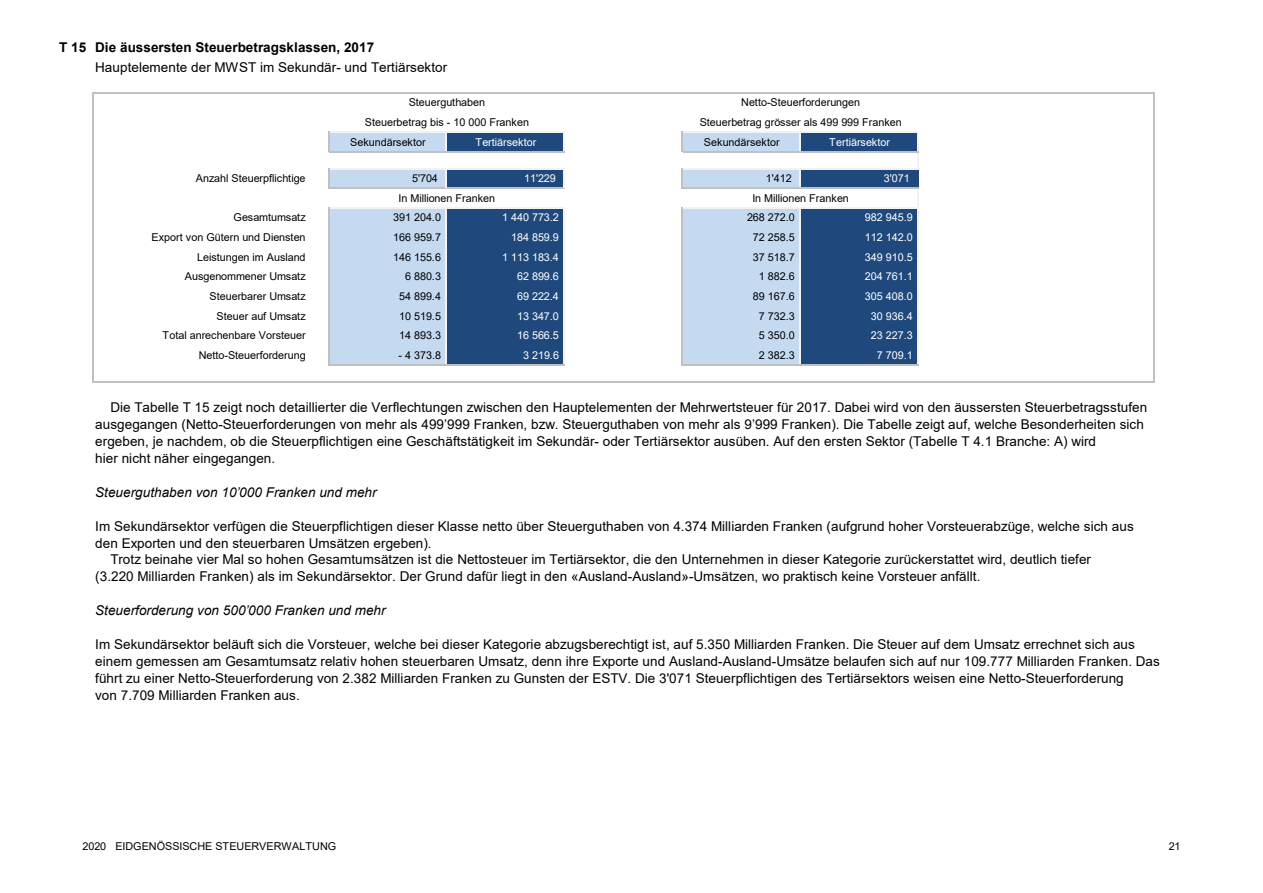
<style>
.page{position:relative;width:1263px;height:893px;background:#fff}
.page>*{position:absolute;margin:0;border:0;box-sizing:border-box;transform-origin:0 0}
.t1{font:13.5px/17px "Arial";letter-spacing:.005em;color:#000}
.t2{font:italic 13.5px "Arial";letter-spacing:.005em;color:#000}
.t3{font:700 13.5px "Arial";letter-spacing:.005em;color:#000}
.t4{font:10.8px "Arial";letter-spacing:-.005em;color:#000}
.t5{font:10.8px "Arial";letter-spacing:-.005em;color:#fff}
</style>
<div class="page">
<div style="left:328px;top:208px;width:118px;height:157px;background:#c5d9f1"></div>
<div style="left:446px;top:208px;width:118px;height:157px;background:#1f497d"></div>
<div style="left:682px;top:208px;width:118px;height:157px;background:#c5d9f1"></div>
<div style="left:800px;top:208px;width:118px;height:157px;background:#1f497d"></div>
<hr style="left:93px;top:381px;width:1061px;height:1px;background:#c0c0c0">
<hr style="left:917px;top:189px;width:2px;height:175px;background:#f2f2f2">
<hr style="left:799px;top:208px;width:2px;height:156px;background:#f2f2f2">
<hr style="left:683px;top:364px;width:236px;height:1px;background:#c0c0c0">
<hr style="left:682px;top:207px;width:1px;height:158px;background:#c0c0c0">
<hr style="left:683px;top:207px;width:236px;height:1px;background:#f2f2f2">
<hr style="left:93px;top:92px;width:1061px;height:1px;background:#c0c0c0">
<hr style="left:329px;top:364px;width:236px;height:1px;background:#c0c0c0">
<hr style="left:564px;top:208px;width:1px;height:156px;background:#f2f2f2">
<hr style="left:446px;top:208px;width:1px;height:156px;background:#f2f2f2">
<hr style="left:329px;top:207px;width:236px;height:1px;background:#f2f2f2">
<hr style="left:328px;top:207px;width:1px;height:158px;background:#c0c0c0">
<div style="left:328px;top:132px;width:118px;height:20px;background:#c5d9f1"></div>
<div style="left:446px;top:132px;width:118px;height:20px;background:#1f497d"></div>
<hr style="left:1153px;top:93px;width:1px;height:289px;background:#c0c0c0">
<hr style="left:92px;top:92px;width:1px;height:290px;background:#c0c0c0">
<hr style="left:917px;top:152px;width:2px;height:36px;background:#f2f2f2">
<hr style="left:329px;top:131px;width:236px;height:2px;background:#f2f2f2">
<hr style="left:329px;top:151px;width:236px;height:1px;background:#c0c0c0">
<svg style="left:328px;top:131px;width:1px;height:21px"></svg>
<svg style="left:446px;top:133px;width:1px;height:18px"></svg>
<svg style="left:564px;top:133px;width:1px;height:18px"></svg>
<div style="left:682px;top:132px;width:118px;height:20px;background:#c5d9f1"></div>
<div style="left:800px;top:132px;width:118px;height:20px;background:#1f497d"></div>
<svg style="left:917px;top:133px;width:2px;height:18px"></svg>
<svg style="left:682px;top:131px;width:1px;height:21px"></svg>
<svg style="left:799px;top:133px;width:2px;height:18px"></svg>
<hr style="left:683px;top:131px;width:236px;height:2px;background:#f2f2f2">
<hr style="left:683px;top:151px;width:236px;height:1px;background:#c0c0c0">
<div style="left:328px;top:169px;width:118px;height:19px;background:#c5d9f1"></div>
<div style="left:446px;top:169px;width:118px;height:19px;background:#1f497d"></div>
<hr style="left:329px;top:168px;width:236px;height:1px;background:#f2f2f2">
<hr style="left:329px;top:188px;width:236px;height:1px;background:#c0c0c0">
<svg style="left:328px;top:168px;width:1px;height:21px"></svg>
<svg style="left:446px;top:169px;width:1px;height:19px"></svg>
<svg style="left:564px;top:169px;width:1px;height:19px"></svg>
<div style="left:682px;top:169px;width:118px;height:19px;background:#c5d9f1"></div>
<div style="left:800px;top:169px;width:118px;height:19px;background:#1f497d"></div>
<svg style="left:682px;top:168px;width:1px;height:21px"></svg>
<svg style="left:799px;top:169px;width:2px;height:19px"></svg>
<hr style="left:683px;top:168px;width:236px;height:1px;background:#f2f2f2">
<hr style="left:683px;top:188px;width:236px;height:1px;background:#c0c0c0">
<p class="t3" style="left:59px;top:37px;width:316px">T 15 Die äussersten Steuerbetragsklassen, 2017</p>
<p class="t1" style="left:95px;top:59px;width:353px">Hauptelemente der MWST im Sekundär- und Tertiärsektor</p>
<p class="t4" style="left:409px;top:95px;width:78px">Steuerguthaben</p>
<p class="t4" style="left:741px;top:95px;width:120px">Netto-Steuerforderungen</p>
<p class="t4" style="left:365px;top:115px;width:166px">Steuerbetrag bis - 10 000 Franken</p>
<p class="t4" style="left:700px;top:115px;width:204px">Steuerbetrag grösser als 499 999 Franken</p>
<p class="t4" style="left:350px;top:134px;width:77px">Sekundärsektor</p>
<p class="t5" style="left:475px;top:134px;width:62px">Tertiärsektor</p>
<p class="t4" style="left:704px;top:134px;width:77px">Sekundärsektor</p>
<p class="t5" style="left:829px;top:134px;width:62px">Tertiärsektor</p>
<p class="t4" style="left:196px;top:171px;width:111px">Anzahl Steuerpflichtige</p>
<p class="t4" style="left:399px;top:191px;width:98px">In Millionen Franken</p>
<p class="t4" style="left:752px;top:191px;width:98px">In Millionen Franken</p>
<p class="t4" style="left:233px;top:210px;width:74px">Gesamtumsatz</p>
<p class="t4" style="left:412px;top:171px;width:27px">5'704</p>
<p class="t5" style="left:524px;top:171px;width:33px">11'229</p>
<p class="t4" style="left:766px;top:171px;width:27px">1'412</p>
<p class="t5" style="left:884px;top:171px;width:27px">3'071</p>
<p class="t4" style="left:393px;top:210px;width:49px">391 204.0</p>
<p class="t5" style="left:502px;top:210px;width:58px">1 440 773.2</p>
<p class="t4" style="left:747px;top:210px;width:49px">268 272.0</p>
<p class="t5" style="left:865px;top:210px;width:49px">982 945.9</p>
<p class="t4" style="left:152px;top:230px;width:155px">Export von Gütern und Diensten</p>
<p class="t4" style="left:393px;top:230px;width:49px">166 959.7</p>
<p class="t5" style="left:511px;top:230px;width:49px">184 859.9</p>
<p class="t4" style="left:753px;top:230px;width:43px">72 258.5</p>
<p class="t5" style="left:865px;top:230px;width:49px">112 142.0</p>
<p class="t4" style="left:197px;top:249px;width:110px">Leistungen im Ausland</p>
<p class="t4" style="left:393px;top:249px;width:49px">146 155.6</p>
<p class="t5" style="left:502px;top:249px;width:58px">1 113 183.4</p>
<p class="t4" style="left:753px;top:249px;width:43px">37 518.7</p>
<p class="t5" style="left:865px;top:249px;width:49px">349 910.5</p>
<p class="t4" style="left:185px;top:269px;width:122px">Ausgenommener Umsatz</p>
<p class="t4" style="left:405px;top:269px;width:37px">6 880.3</p>
<p class="t5" style="left:517px;top:269px;width:43px">62 899.6</p>
<p class="t4" style="left:759px;top:269px;width:37px">1 882.6</p>
<p class="t5" style="left:865px;top:269px;width:49px">204 761.1</p>
<p class="t4" style="left:210px;top:289px;width:98px">Steuerbarer Umsatz</p>
<p class="t4" style="left:399px;top:289px;width:43px">54 899.4</p>
<p class="t5" style="left:517px;top:289px;width:43px">69 222.4</p>
<p class="t4" style="left:753px;top:289px;width:43px">89 167.6</p>
<p class="t5" style="left:865px;top:289px;width:49px">305 408.0</p>
<p class="t4" style="left:217px;top:308px;width:91px">Steuer auf Umsatz</p>
<p class="t4" style="left:399px;top:308px;width:43px">10 519.5</p>
<p class="t5" style="left:517px;top:308px;width:43px">13 347.0</p>
<p class="t4" style="left:759px;top:308px;width:37px">7 732.3</p>
<p class="t5" style="left:871px;top:308px;width:43px">30 936.4</p>
<p class="t4" style="left:163px;top:328px;width:144px">Total anrechenbare Vorsteuer</p>
<p class="t4" style="left:399px;top:328px;width:43px">14 893.3</p>
<p class="t5" style="left:517px;top:328px;width:43px">16 566.5</p>
<p class="t4" style="left:759px;top:328px;width:37px">5 350.0</p>
<p class="t5" style="left:871px;top:328px;width:43px">23 227.3</p>
<p class="t4" style="left:199px;top:348px;width:108px">Netto-Steuerforderung</p>
<p class="t4" style="left:398px;top:348px;width:44px">- 4 373.8</p>
<p class="t5" style="left:523px;top:348px;width:37px">3 219.6</p>
<p class="t4" style="left:759px;top:348px;width:37px">2 382.3</p>
<p class="t5" style="left:877px;top:348px;width:37px">7 709.1</p>
<p class="t1" style="left:95px;top:399px;width:1053px;text-indent:15px">Die Tabelle T 15 zeigt noch detaillierter die Verflechtungen zwischen den Hauptelementen der Mehrwertsteuer für 2017. Dabei wird von den äussersten Steuerbetragsstufen ausgegangen (Netto-Steuerforderungen von mehr als 499’999 Franken, bzw. Steuerguthaben von mehr als 9’999 Franken). Die Tabelle zeigt auf, welche Besonderheiten sich ergeben, je nachdem, ob die Steuerpflichtigen eine Geschäftstätigkeit im Sekundär- oder Tertiärsektor ausüben. Auf den ersten Sektor (Tabelle T 4.1 Branche: A) wird<br>hier nicht näher eingegangen.</p>
<p class="t2" style="left:95px;top:483px;width:283px">Steuerguthaben von 10’000 Franken und mehr</p>
<p class="t1" style="left:95px;top:517px;width:1040px">Im Sekundärsektor verfügen die Steuerpflichtigen dieser Klasse netto über Steuerguthaben von 4.374 Milliarden Franken (aufgrund hoher Vorsteuerabzüge, welche sich aus den Exporten und den steuerbaren Umsätzen ergeben).</p>
<p class="t1" style="left:110px;top:551px;width:982px">Trotz beinahe vier Mal so hohen Gesamtumsätzen ist die Nettosteuer im Tertiärsektor, die den Unternehmen in dieser Kategorie zurückerstattet wird, deutlich tiefer</p>
<p class="t1" style="left:95px;top:568px;width:887px">(3.220 Milliarden Franken) als im Sekundärsektor. Der Grund dafür liegt in den «Ausland-Ausland»-Umsätzen, wo praktisch keine Vorsteuer anfällt.</p>
<p class="t2" style="left:95px;top:602px;width:292px">Steuerforderung von 500’000 Franken und mehr</p>
<p class="t1" style="left:95px;top:636px;width:1066px">Im Sekundärsektor beläuft sich die Vorsteuer, welche bei dieser Kategorie abzugsberechtigt ist, auf 5.350 Milliarden Franken. Die Steuer auf dem Umsatz errechnet sich aus einem gemessen am Gesamtumsatz relativ hohen steuerbaren Umsatz, denn ihre Exporte und Ausland-Ausland-Umsätze belaufen sich auf nur 109.777 Milliarden Franken. Das führt zu einer Netto-Steuerforderung von 2.382 Milliarden Franken zu Gunsten der ESTV. Die 3'071 Steuerpflichtigen des Tertiärsektors weisen eine Netto-Steuerforderung<br>von 7.709 Milliarden Franken aus.</p>
<p class="t4" style="left:82px;top:838px;width:255px">2020 EIDGENÖSSISCHE STEUERVERWALTUNG</p>
<p class="t4" style="left:1168px;top:838px;width:13px">21</p>
</div>
